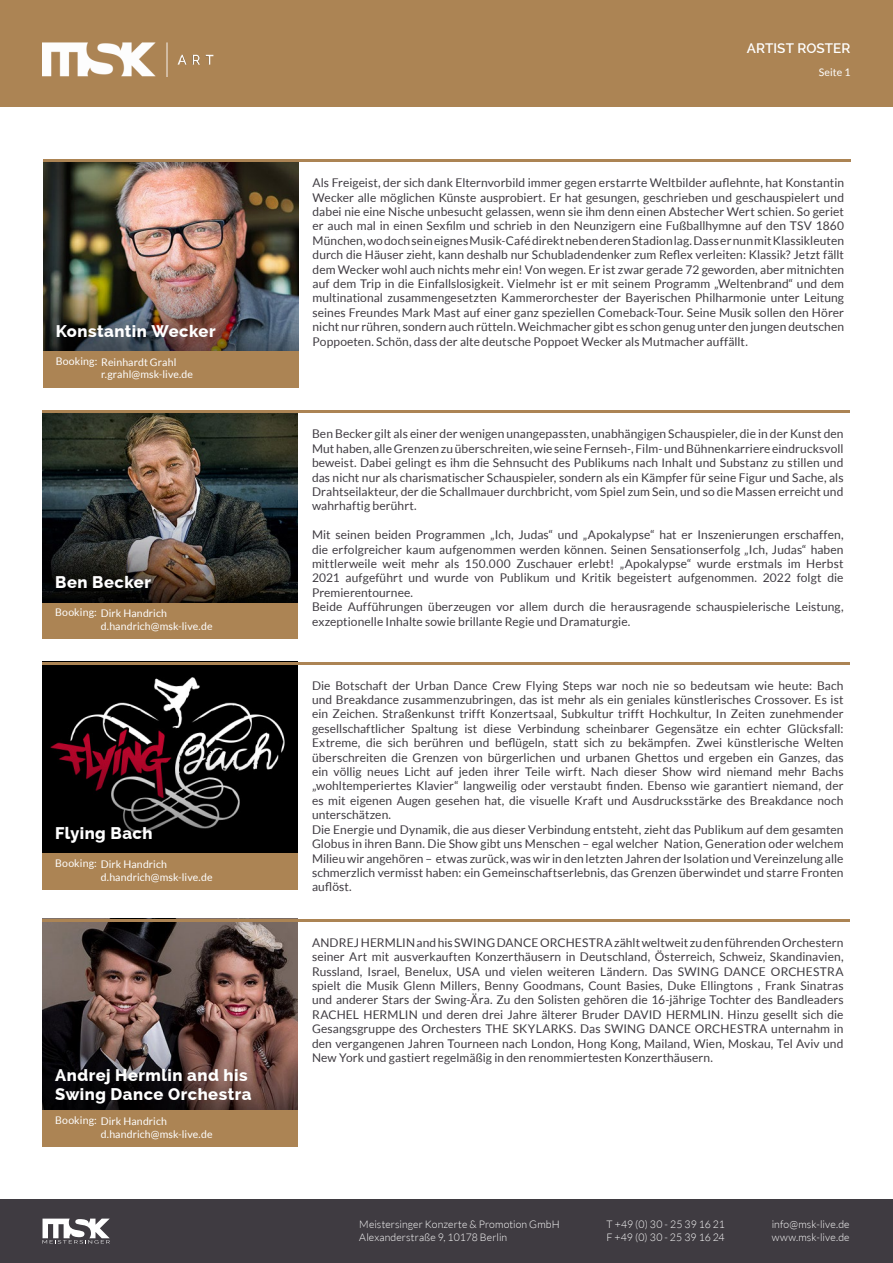
<style>
.page{position:relative;width:893px;height:1263px;background:#fff}
.page>*{position:absolute;margin:0;border:0;box-sizing:border-box;transform-origin:0 0}
.t1{font:800 16.5px/19.8px "Raleway";letter-spacing:.03em;color:#fff}
.t2{font:600 13.5px "Raleway";color:#fff}
.t3{font:12px/14.4px "Lato";letter-spacing:.005em;color:#3f3b41;text-align:justify}
.t4{font:10.5px/12.6px "Lato";letter-spacing:.01em;color:#fff}
.t5{font:300 10.5px/12.6px "Lato";letter-spacing:.01em;color:#fff}
</style>
<div class="page">
<div style="left:43px;top:351px;width:255px;height:37px;background:#ac8454"></div>
<img style="left:43px;top:162px;width:255px;height:189px">
<hr style="left:43px;top:159px;width:808px;height:3px;background:#ac8454">
<div style="left:43px;top:602px;width:255px;height:37px;background:#ac8454"></div>
<img style="left:43px;top:413px;width:255px;height:189px">
<hr style="left:43px;top:411px;width:807px;height:2px;background:#ac8454">
<img style="left:43px;top:664px;width:255px;height:189px">
<img style="left:43px;top:921px;width:255px;height:189px">
<hr style="left:43px;top:662px;width:807px;height:2px;background:#ac8454">
<hr style="left:43px;top:919px;width:807px;height:2px;background:#ac8454">
<div style="left:43px;top:853px;width:255px;height:37px;background:#ac8454"></div>
<div style="left:43px;top:1110px;width:255px;height:37px;background:#ac8454"></div>
<div style="left:0;top:1199px;width:893px;height:64px;background:#3f3b41"></div>
<svg style="left:43px;top:1218px;width:67px;height:25px"></svg>
<div style="left:0;top:0;width:893px;height:106px;background:#ac8454"></div>
<img style="left:43px;top:43px;width:171px;height:33px">
<h1 class="t1" style="left:56px;top:321px;width:161px">Konstantin Wecker</h1>
<p class="t4" style="left:101px;top:355px;width:93px;text-indent:-45px">Booking: Reinhardt Grahl r.grahl@msk-live.de</p>
<h1 class="t1" style="left:55px;top:572px;width:97px">Ben Becker</h1>
<p class="t4" style="left:101px;top:607px;width:113px;text-indent:-45px">Booking: Dirk Handrich d.handrich@msk-live.de</p>
<h1 class="t1" style="left:55px;top:824px;width:99px">Flying Bach</h1>
<p class="t4" style="left:55px;top:857px;width:43px">Booking:</p>
<p class="t4" style="left:101px;top:858px;width:113px">Dirk Handrich d.handrich@msk-live.de</p>
<h1 class="t1" style="left:55px;top:1065px;width:198px">Andrej Hermlin and his<br>Swing Dance Orchestra</h1>
<p class="t4" style="left:55px;top:1114px;width:43px">Booking:</p>
<p class="t4" style="left:101px;top:1115px;width:113px">Dirk Handrich d.handrich@msk-live.de</p>
<p class="t2" style="left:747px;top:41px;width:105px">ARTIST ROSTER</p>
<p class="t4" style="left:819px;top:66px;width:33px">Seite 1</p>
<p class="t3" style="left:313px;top:176px;width:533px">Als Freigeist, der sich dank Elternvorbild immer gegen erstarrte Weltbilder auflehnte, hat Konstantin Wecker alle möglichen Künste ausprobiert. Er hat gesungen, geschrieben und geschauspielert und dabei nie eine Nische unbesucht gelassen, wenn sie ihm denn einen Abstecher Wert schien. So geriet er auch mal in einen Sexfilm und schrieb in den Neunzigern eine Fußballhymne auf den TSV 1860<br>München, wo doch sein eignes Musik-Café direkt neben deren Stadion lag. Dass er nun mit Klassikleuten durch die Häuser zieht, kann deshalb nur Schubladendenker zum Reflex verleiten: Klassik? Jetzt fällt dem Wecker wohl auch nichts mehr ein! Von wegen. Er ist zwar gerade 72 geworden, aber mitnichten auf dem Trip in die Einfallslosigkeit. Vielmehr ist er mit seinem Programm „Weltenbrand“ und dem multinational zusammengesetzten Kammerorchester der Bayerischen Philharmonie unter Leitung seines Freundes Mark Mast auf einer ganz speziellen Comeback-Tour. Seine Musik sollen den Hörer nicht nur rühren, sondern auch rütteln. Weichmacher gibt es schon genug unter den jungen deutschen Poppoeten. Schön, dass der alte deutsche Poppoet Wecker als Mutmacher auffällt.</p>
<p class="t3" style="left:312px;top:427px;width:533px">Ben Becker gilt als einer der wenigen unangepassten, unabhängigen Schauspieler, die in der Kunst den Mut haben, alle Grenzen zu überschreiten, wie seine Fernseh-, Film- und Bühnenkarriere eindrucksvoll beweist. Dabei gelingt es ihm die Sehnsucht des Publikums nach Inhalt und Substanz zu stillen und das nicht nur als charismatischer Schauspieler, sondern als ein Kämpfer für seine Figur und Sache, als Drahtseilakteur, der die Schallmauer durchbricht, vom Spiel zum Sein, und so die Massen erreicht und wahrhaftig berührt.</p>
<p class="t3" style="left:312px;top:528px;width:533px;text-align:left">Mit seinen beiden Programmen „Ich, Judas“ und „Apokalypse“ hat er Inszenierungen erschaffen, die erfolgreicher kaum aufgenommen werden können. Seinen Sensationserfolg „Ich, Judas“ haben mittlerweile weit mehr als 150.000 Zuschauer erlebt! „Apokalypse“ wurde erstmals im Herbst 2021 aufgeführt und wurde von Publikum und Kritik begeistert aufgenommen. 2022 folgt die Premierentournee.<br>Beide Aufführungen überzeugen vor allem durch die herausragende schauspielerische Leistung, exzeptionelle Inhalte sowie brillante Regie und Dramaturgie.</p>
<p class="t3" style="left:312px;top:678px;width:533px;text-align:left">Die Botschaft der Urban Dance Crew Flying Steps war noch nie so bedeutsam wie heute: Bach und Breakdance zusammenzubringen, das ist mehr als ein geniales künstlerisches Crossover. Es ist ein Zeichen. Straßenkunst trifft Konzertsaal, Subkultur trifft Hochkultur, In Zeiten zunehmender gesellschaftlicher Spaltung ist diese Verbindung scheinbarer Gegensätze ein echter Glücksfall:<br>Extreme, die sich berühren und beflügeln, statt sich zu bekämpfen. Zwei künstlerische Welten überschreiten die Grenzen von bürgerlichen und urbanen Ghettos und ergeben ein Ganzes, das ein völlig neues Licht auf jeden ihrer Teile wirft. Nach dieser Show wird niemand mehr Bachs „wohltemperiertes Klavier“ langweilig oder verstaubt finden. Ebenso wie garantiert niemand, der es mit eigenen Augen gesehen hat, die visuelle Kraft und Ausdrucksstärke des Breakdance noch unterschätzen.<br>Die Energie und Dynamik, die aus dieser Verbindung entsteht, zieht das Publikum auf dem gesamten Globus in ihren Bann. Die Show gibt uns Menschen – egal welcher Nation, Generation oder welchem Milieu wir angehören – etwas zurück, was wir in den letzten Jahren der Isolation und Vereinzelung alle schmerzlich vermisst haben: ein Gemeinschaftserlebnis, das Grenzen überwindet und starre Fronten auflöst.</p>
<p class="t3" style="left:312px;top:935px;width:533px">ANDREJ HERMLIN and his SWING DANCE ORCHESTRA zählt weltweit zu den führenden Orchestern seiner Art mit ausverkauften Konzerthäusern in Deutschland, Österreich, Schweiz, Skandinavien, Russland, Israel, Benelux, USA und vielen weiteren Ländern. Das SWING DANCE ORCHESTRA spielt die Musik Glenn Millers, Benny Goodmans, Count Basies, Duke Ellingtons , Frank Sinatras und anderer Stars der Swing-Ära. Zu den Solisten gehören die 16-jährige Tochter des Bandleaders RACHEL HERMLIN und deren drei Jahre älterer Bruder DAVID HERMLIN. Hinzu gesellt sich die Gesangsgruppe des Orchesters THE SKYLARKS. Das SWING DANCE ORCHESTRA unternahm in den vergangenen Jahren Tourneen nach London, Hong Kong, Mailand, Wien, Moskau, Tel Aviv und New York und gastiert regelmäßig in den renommiertesten Konzerthäusern.</p>
<p class="t5" style="left:359px;top:1218px;width:202px">Meistersinger Konzerte &amp; Promotion GmbH<br>Alexanderstraße 9, 10178 Berlin</p>
<p class="t5" style="left:607px;top:1218px;width:120px">T +49 (0) 30 - 25 39 16 21<br>F +49 (0) 30 - 25 39 16 24</p>
<p class="t5" style="left:772px;top:1218px;width:79px">info@msk-live.de www.msk-live.de</p>
</div>
